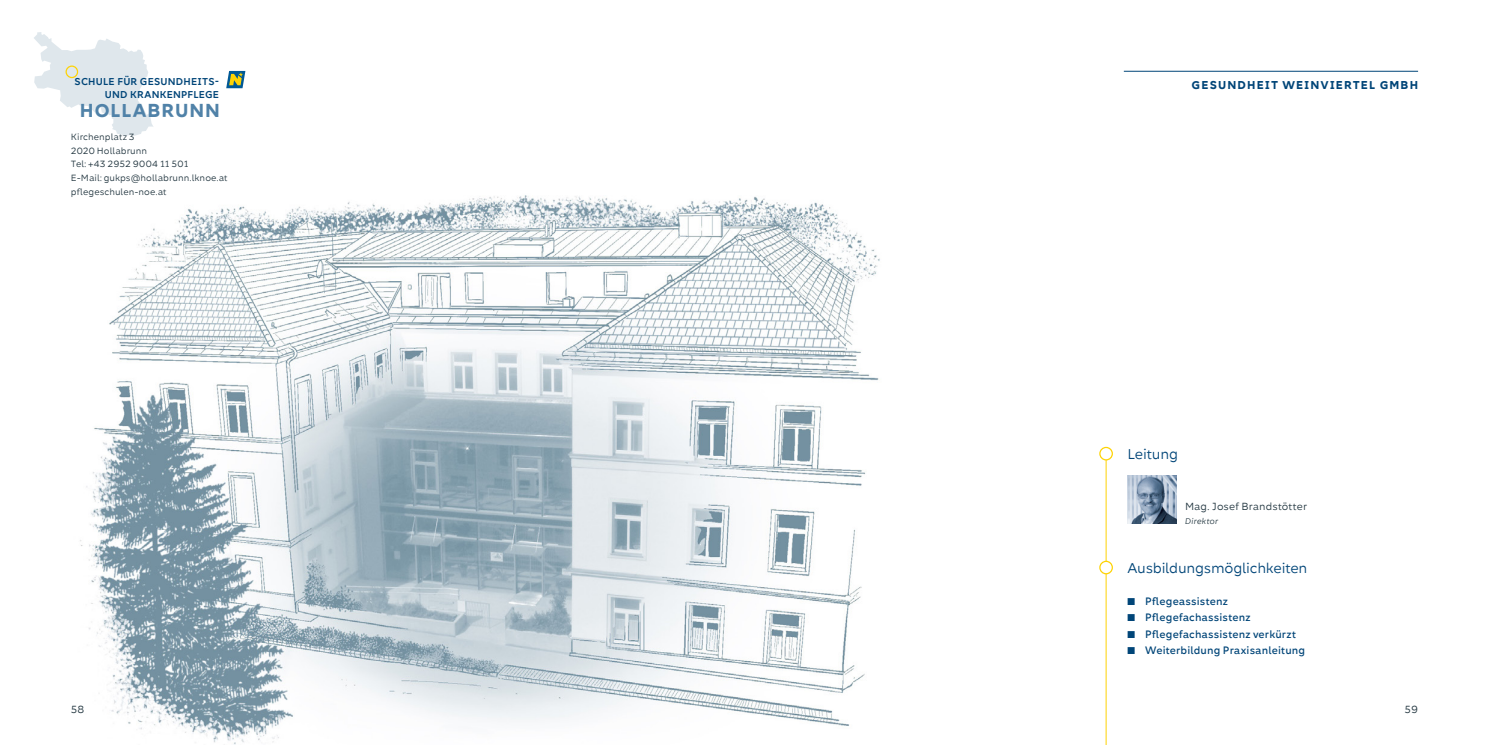
<style>
.page{position:relative;width:1489px;height:745px;background:#fff}
.page>*{position:absolute;margin:0;border:0;box-sizing:border-box;transform-origin:0 0}
.t1{font:800 17.5px "Kometa";letter-spacing:.055em;color:#5082a8}
.Fliesstext{font:13.75px "Kometa";letter-spacing:-.015em;color:#004578}
.t2{font:800 10.62px "Kometa";letter-spacing:.1em;color:#004578}
.Fliesstext-2{font:500 10px "Kometa";letter-spacing:.015em;color:#004578}
.Fliesstext-3{font:10px "Kometa";letter-spacing:.01em;color:#21353f}
.t3{font:9.25px/12.5px "Kometa Bld";letter-spacing:.02em;color:#004578;text-align:right}
.Fliesstext-4{font:8.75px "Kometa";letter-spacing:.005em;color:#21353f}
.Fliesstext-5{font:italic 8.12px "Kometa";letter-spacing:.015em;color:#21353f}
</style>
<div class="page">
<hr style="left:1123px;top:71px;width:294px;height:1px;background:#004578">
<img style="left:1127px;top:475px;width:49px;height:48px">
<svg style="left:34px;top:32px;width:119px;height:104px"></svg>
<div style="left:65px;top:65px;width:13px;height:13px;border:1px solid #fed304;border-radius:50%"></div>
<svg style="left:226px;top:71px;width:19px;height:17px"></svg>
<hr style="left:1105px;top:453px;width:1px;height:291px;background:#fed304">
<svg style="left:1099px;top:447px;width:13px;height:12px"></svg>
<div style="left:1099px;top:446px;width:13px;height:14px;border:1px solid #fed304;border-radius:50%"></div>
<svg style="left:1099px;top:561px;width:13px;height:12px"></svg>
<div style="left:1099px;top:560px;width:13px;height:14px;border:1px solid #fed304;border-radius:50%"></div>
<img style="left:80px;top:195px;width:800px;height:549px">
<p class="t3" style="left:75px;top:75px;width:146px">SCHULE FÜR GESUNDHEITS-<br>UND KRANKENPFLEGE</p>
<p class="t1" style="left:80px;top:99px;width:142px">HOLLABRUNN</p>
<p class="Fliesstext-4" style="left:71px;top:131px;width:65px">Kirchenplatz 3</p>
<p class="Fliesstext-4" style="left:71px;top:145px;width:78px">2020 Hollabrunn</p>
<p class="Fliesstext-4" style="left:71px;top:158px;width:119px">Tel: +43 2952 9004 11 501</p>
<p class="Fliesstext-4" style="left:71px;top:172px;width:158px">E-Mail: gukps@hollabrunn.lknoe.at</p>
<p class="Fliesstext-4" style="left:71px;top:186px;width:97px">pflegeschulen-noe.at</p>
<p class="t2" style="left:1191px;top:78px;width:228px">GESUNDHEIT WEINVIERTEL GMBH</p>
<p class="Fliesstext" style="left:1127px;top:444px;width:52px">Leitung</p>
<p class="Fliesstext-3" style="left:1184px;top:499px;width:123px">Mag. Josef Brandstötter</p>
<p class="Fliesstext-5" style="left:1184px;top:515px;width:35px">Direktor</p>
<p class="Fliesstext" style="left:1127px;top:558px;width:182px">Ausbildungsmöglichkeiten</p>
<p class="Fliesstext-2" style="left:1127px;top:594px;width:102px">■ Pflegeassistenz</p>
<p class="Fliesstext-2" style="left:1127px;top:610px;width:125px">■ Pflegefachassistenz</p>
<p class="Fliesstext-2" style="left:1127px;top:627px;width:170px">■ Pflegefachassistenz verkürzt</p>
<p class="Fliesstext-2" style="left:1127px;top:643px;width:179px">■ Weiterbildung Praxisanleitung</p>
<p class="Fliesstext-3" style="left:71px;top:702px;width:15px">58</p>
<p class="Fliesstext-3" style="left:1404px;top:702px;width:15px">59</p>
</div>
